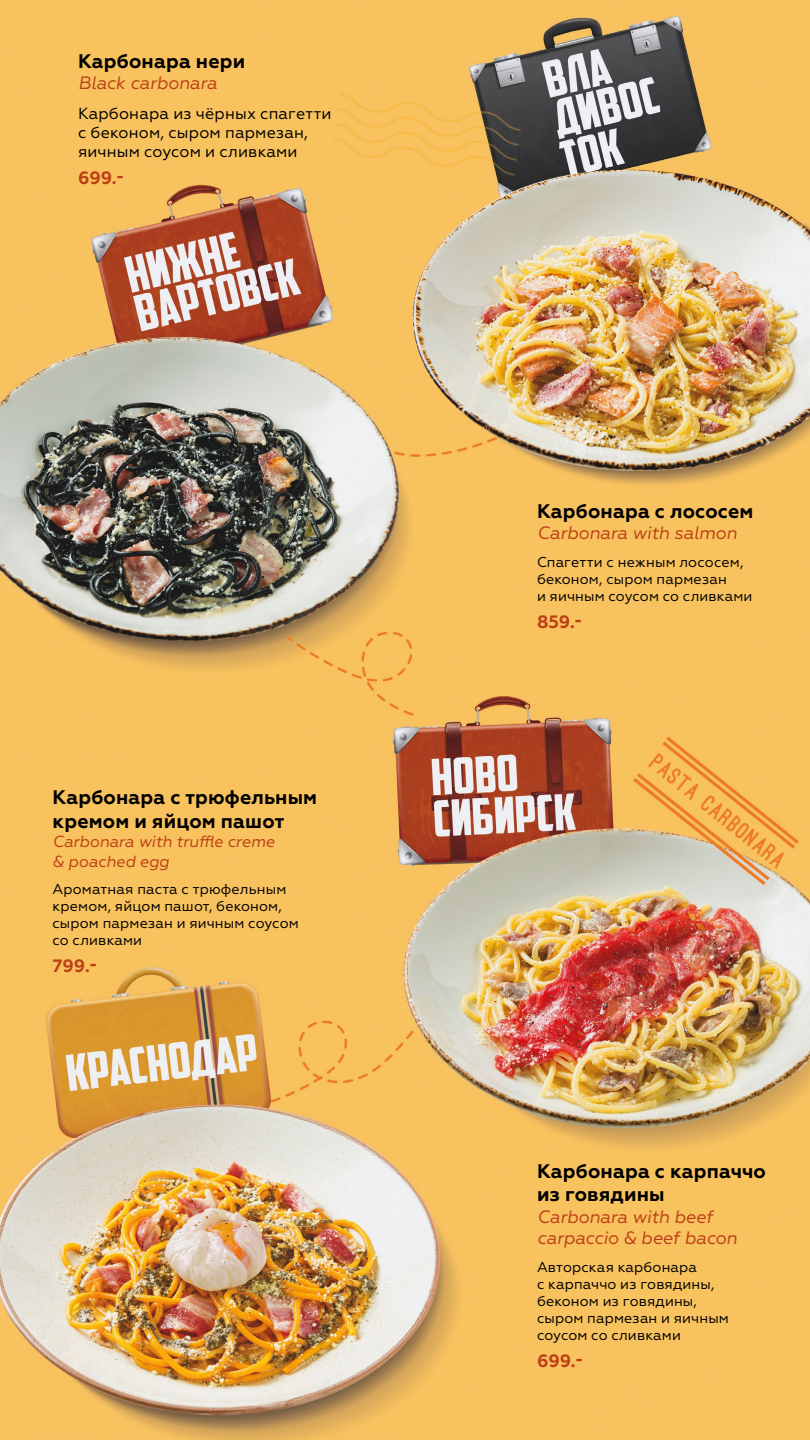
<style>
.page{position:relative;width:810px;height:1440px;background:#fff}
.page>*{position:absolute;margin:0;border:0;box-sizing:border-box;transform-origin:0 0}
.t1{font:700 19.73px/23.6px "Geometria";letter-spacing:.01em;color:#000}
.t2{font:italic 17.92px/21.5px "Geometria";letter-spacing:-.005em;color:#bc3f17}
.t3{font:700 17.92px "Geometria";color:#bc3f17}
.t4{font:16.12px/19.4px "Geometria";letter-spacing:.01em;color:#000}
.t5{font:italic 16.12px/19.4px "Geometria";letter-spacing:-.005em;color:#bc3f17}
.t6{font:14.33px/17.2px "Geometria";letter-spacing:.01em;color:#000}
</style>
<div class="page">
<img style="left:0;top:0;width:810px;height:1439px">
<h1 class="t1" style="left:78px;top:49px;width:169px">Карбонара нери</h1>
<p class="t2" style="left:78px;top:72px;width:141px">Black carbonara</p>
<p class="t4" style="left:78px;top:103px;width:255px">Карбонара из чёрных спагетти с беконом, сыром пармезан, яичным соусом и сливками</p>
<p class="t3" style="left:78px;top:167px;width:48px">699.-</p>
<h1 class="t1" style="left:52px;top:786px;width:266px">Карбонара с трюфельным кремом и яйцом пашот</h1>
<p class="t5" style="left:52px;top:832px;width:224px">Carbonara with truffle creme &amp; poached egg</p>
<p class="t6" style="left:52px;top:880px;width:248px">Ароматная паста с трюфельным кремом, яйцом пашот, беконом, сыром пармезан и яичным соусом со сливками</p>
<p class="t3" style="left:52px;top:955px;width:47px">799.-</p>
<h1 class="t1" style="left:537px;top:499px;width:218px">Карбонара с лососем</h1>
<p class="t2" style="left:537px;top:522px;width:201px">Сarbonara with salmon</p>
<p class="t6" style="left:537px;top:553px;width:217px">Спагетти с нежным лососем, беконом, сыром пармезан<br>и яичным соусом со сливками</p>
<p class="t3" style="left:537px;top:611px;width:47px">859.-</p>
<h1 class="t1" style="left:537px;top:1159px;width:230px">Карбонара с карпаччо из говядины</h1>
<p class="t2" style="left:537px;top:1206px;width:202px">Сarbonara with beef carpaccio &amp; beef bacon</p>
<p class="t6" style="left:537px;top:1258px;width:193px">Авторская карбонара<br>с карпаччо из говядины, беконом из говядины, сыром пармезан и яичным соусом со сливками</p>
<p class="t3" style="left:537px;top:1350px;width:48px">699.-</p>
</div>
